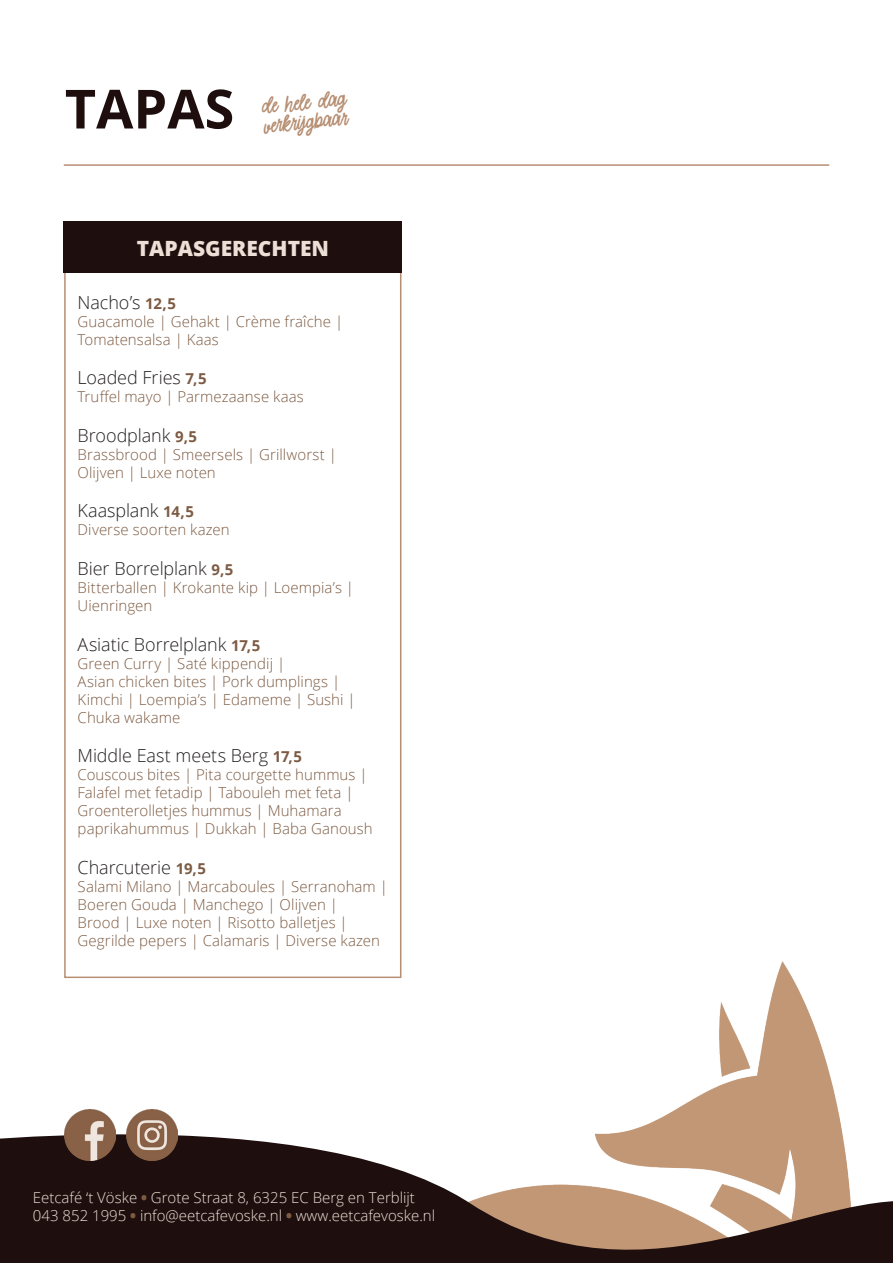
<style>
.page{position:relative;width:893px;height:1263px;background:#fff}
.page>*{position:absolute;margin:0;border:0;box-sizing:border-box;transform-origin:0 0}
.t1{font:700 54px "Open Sans";color:#1e0f0e}
.t2{font:21px/19.5px "August Vibes";color:#b68e72}
.t3{font:800 21px "Open Sans";color:#ebdfd6}
.t4{font:300 18px "Open Sans";letter-spacing:-.005em;color:#231f20}
.t5{font:300 15px/18px "Open Sans";letter-spacing:.005em;color:#7d5b43}
.t6{font:300 15px/18px "Open Sans";color:#ebdfd6}
.s1{font-weight:700;font-size:15px;color:#7d5b43}
.s2{font-weight:800;color:#7d5b43}
</style>
<div class="page">
<hr style="left:64px;top:164px;width:765px;height:2px;background:#b68e72">
<div style="left:64px;top:222px;width:338px;height:51px;background:#1e0f0e"></div>
<img style="left:296px;top:961px;width:538px;height:127px">
<svg style="left:0;top:1088px;width:893px;height:175px"></svg>
<img style="left:64px;top:1110px;width:51px;height:51px">
<img style="left:126px;top:1110px;width:51px;height:51px">
<p class="t1" style="left:65px;top:71px;width:171px">TAPAS</p>
<p class="t2" style="left:261px;top:96px;width:86px;rotate:-5deg">de hele dag verkrijgbaar</p>
<p class="t3" style="left:137px;top:232px;width:194px">TAPASGERECHTEN</p>
<p class="t4" style="left:78px;top:290px;width:100px">Nacho’s <span class="s1">12,5</span></p>
<p class="t5" style="left:78px;top:312px;width:267px">Guacamole | Gehakt | Crème fraîche |<br>Tomatensalsa | Kaas</p>
<p class="t4" style="left:78px;top:365px;width:131px">Loaded Fries <span class="s1">7,5</span></p>
<p class="t5" style="left:78px;top:387px;width:228px">Truffel mayo | Parmezaanse kaas</p>
<p class="t4" style="left:78px;top:423px;width:121px">Broodplank <span class="s1">9,5</span></p>
<p class="t5" style="left:78px;top:445px;width:261px">Brassbrood | Smeersels | Grillworst |<br>Olijven | Luxe noten</p>
<p class="t4" style="left:78px;top:498px;width:118px">Kaasplank <span class="s1">14,5</span></p>
<p class="t5" style="left:78px;top:520px;width:154px">Diverse soorten kazen</p>
<p class="t4" style="left:78px;top:556px;width:157px">Bier Borrelplank <span class="s1">9,5</span></p>
<p class="t5" style="left:78px;top:578px;width:278px">Bitterballen | Krokante kip | Loempia’s |<br>Uienringen</p>
<p class="t4" style="left:78px;top:632px;width:184px">Asiatic Borrelplank <span class="s1">17,5</span></p>
<p class="t5" style="left:78px;top:654px;width:279px">Green Curry | Saté kippendij |<br>Asian chicken bites | Pork dumplings |<br>Kimchi | Loempia’s | Edameme | Sushi |<br>Chuka wakame</p>
<p class="t4" style="left:78px;top:743px;width:226px">Middle East meets Berg <span class="s1">17,5</span></p>
<p class="t5" style="left:78px;top:765px;width:297px">Couscous bites | Pita courgette hummus | Falafel met fetadip | Tabouleh met feta | Groenterolletjes hummus | Muhamara paprikahummus | Dukkah | Baba Ganoush</p>
<p class="t4" style="left:78px;top:855px;width:130px">Charcuterie <span class="s1">19,5</span></p>
<p class="t5" style="left:78px;top:877px;width:312px">Salami Milano | Marcaboules | Serranoham | Boeren Gouda | Manchego | Olijven |<br>Brood | Luxe noten | Risotto balletjes | Gegrilde pepers | Calamaris | Diverse kazen</p>
<p class="t6" style="left:33px;top:1188px;width:404px">Eetcafé ‘t Vöske <span class="s2">•</span> Grote Straat 8, 6325 EC Berg en Terblijt<br>043 852 1995 <span class="s2">•</span> info@eetcafevoske.nl <span class="s2">•</span> www.eetcafevoske.nl</p>
</div>
